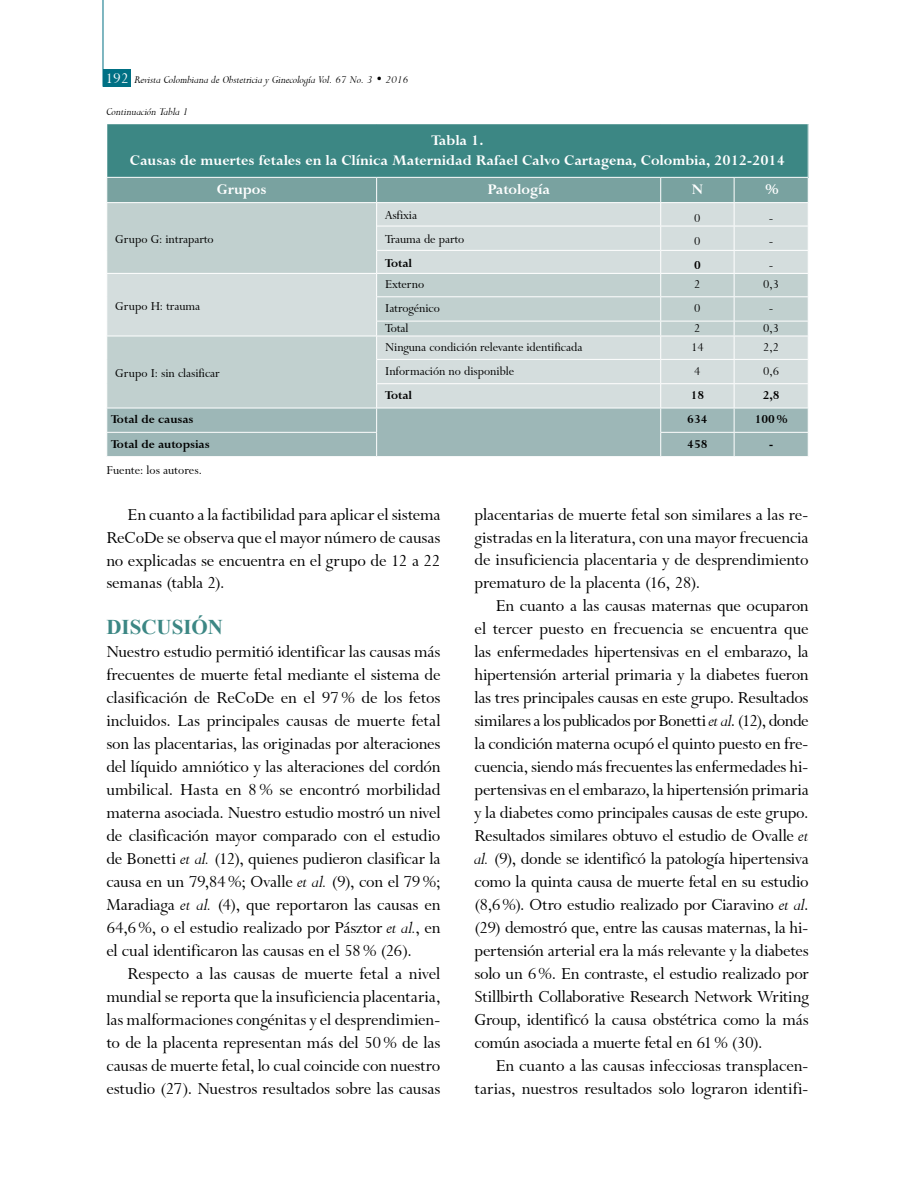
<style>
.page{position:relative;width:915px;height:1191px;background:#fff}
.page>*{position:absolute;margin:0;border:0;box-sizing:border-box;transform-origin:0 0}
.t1{font:700 21px "Times New Roman";color:#3c8784}
.t2{font:18.75px/23px "Lapidary 333 BT";letter-spacing:-.005em;color:#000;text-align:justify}
.t3{font:700 16.5px/19.8px "Lapidary 333 BT";color:#fff;text-align:center}
.t4{font:13.5px "Lapidary 333 BT";color:#000}
.t5{font:700 13.5px "Lapidary 333 BT";color:#000}
.t6{font:italic 12px "Lapidary 333 BT";color:#000}
.s1{font-style:normal;font-size:16.5px;color:#fff}
.s2{font-style:italic}
</style>
<div class="page">
<div style="left:103px;top:70px;width:27px;height:17px;background:#007084"></div>
<hr style="left:103px;top:0;width:1px;height:87px;background:#007084">
<div style="left:107px;top:124px;width:700px;height:53px;background:#3c8784"></div>
<svg style="left:106px;top:177px;width:702px;height:279px;background:#bfcfce"></svg>
<hr style="left:106px;top:407px;width:270px;height:1px;background:#fff">
<p class="t6" style="left:105px;top:73px;width:304px"><span class="s1">192</span> Revista Colombiana de Obstetricia y Ginecología Vol. 67 No. 3 • 2016</p>
<p class="t6" style="left:106px;top:105px;width:84px">Continuación Tabla 1</p>
<p class="t3" style="left:130px;top:130px;width:656px">Tabla 1.<br>Causas de muertes fetales en la Clínica Maternidad Rafael Calvo Cartagena, Colombia, 2012-2014</p>
<p class="t3" style="left:217px;top:180px;width:51px">Grupos</p>
<p class="t3" style="left:487px;top:180px;width:64px">Patología</p>
<p class="t3" style="left:691px;top:180px;width:13px">N</p>
<p class="t3" style="left:765px;top:180px;width:15px">%</p>
<p class="t4" style="left:115px;top:232px;width:100px">Grupo G: intraparto</p>
<p class="t4" style="left:385px;top:208px;width:33px">Asfixia</p>
<p class="t4" style="left:694px;top:210px;width:8px">0</p>
<p class="t4" style="left:768px;top:210px;width:6px">-</p>
<p class="t4" style="left:385px;top:232px;width:81px">Trauma de parto</p>
<p class="t4" style="left:694px;top:234px;width:8px">0</p>
<p class="t4" style="left:768px;top:234px;width:6px">-</p>
<p class="t5" style="left:385px;top:255px;width:28px">Total</p>
<p class="t5" style="left:693px;top:257px;width:8px">0</p>
<p class="t4" style="left:768px;top:258px;width:6px">-</p>
<p class="t4" style="left:115px;top:298px;width:86px">Grupo H: trauma</p>
<p class="t4" style="left:115px;top:366px;width:106px">Grupo I: sin clasificar</p>
<p class="t4" style="left:385px;top:277px;width:41px">Externo</p>
<p class="t4" style="left:694px;top:277px;width:8px">2</p>
<p class="t4" style="left:763px;top:277px;width:17px">0,3</p>
<p class="t4" style="left:385px;top:301px;width:56px">Iatrogénico</p>
<p class="t4" style="left:694px;top:301px;width:8px">0</p>
<p class="t4" style="left:768px;top:301px;width:6px">-</p>
<p class="t4" style="left:385px;top:320px;width:25px">Total</p>
<p class="t4" style="left:694px;top:320px;width:8px">2</p>
<p class="t4" style="left:763px;top:320px;width:17px">0,3</p>
<p class="t4" style="left:385px;top:339px;width:199px">Ninguna condición relevante identificada</p>
<p class="t4" style="left:690px;top:339px;width:14px">14</p>
<p class="t4" style="left:763px;top:339px;width:17px">2,2</p>
<p class="t4" style="left:385px;top:363px;width:130px">Información no disponible</p>
<p class="t4" style="left:694px;top:363px;width:8px">4</p>
<p class="t4" style="left:763px;top:363px;width:17px">0,6</p>
<p class="t5" style="left:385px;top:387px;width:28px">Total</p>
<p class="t5" style="left:690px;top:387px;width:15px">18</p>
<p class="t5" style="left:762px;top:387px;width:18px">2,8</p>
<p class="t5" style="left:111px;top:411px;width:84px">Total de causas</p>
<p class="t5" style="left:687px;top:411px;width:22px">634</p>
<p class="t5" style="left:754px;top:411px;width:34px">100%</p>
<p class="t5" style="left:111px;top:436px;width:100px">Total de autopsias</p>
<p class="t5" style="left:687px;top:436px;width:22px">458</p>
<p class="t5" style="left:768px;top:436px;width:5px">-</p>
<p class="t4" style="left:106px;top:462px;width:97px">Fuente: los autores.</p>
<p class="t2" style="left:106px;top:503px;width:335px;text-indent:21px">En cuanto a la factibilidad para aplicar el sistema ReCoDe se observa que el mayor número de causas no explicadas se encuentra en el grupo de 12 a 22 semanas (tabla 2).</p>
<p class="t1" style="left:106px;top:613px;width:118px">DISCUSIÓN</p>
<p class="t2" style="left:106px;top:640px;width:335px">Nuestro estudio permitió identificar las causas más frecuentes de muerte fetal mediante el sistema de clasificación de ReCoDe en el 97% de los fetos incluidos. Las principales causas de muerte fetal son las placentarias, las originadas por alteraciones del líquido amniótico y las alteraciones del cordón umbilical. Hasta en 8% se encontró morbilidad materna asociada. Nuestro estudio mostró un nivel de clasificación mayor comparado con el estudio de Bonetti <span class="s2">et al.</span> (12), quienes pudieron clasificar la causa en un 79,84%; Ovalle <span class="s2">et al.</span> (9), con el 79%; Maradiaga <span class="s2">et al.</span> (4), que reportaron las causas en 64,6%, o el estudio realizado por Pásztor <span class="s2">et al.</span>, en el cual identificaron las causas en el 58% (26).</p>
<p class="t2" style="left:106px;top:962px;width:335px;text-indent:21px">Respecto a las causas de muerte fetal a nivel mundial se reporta que la insuficiencia placentaria, las malformaciones congénitas y el desprendimien&shy;to de la placenta representan más del 50% de las causas de muerte fetal, lo cual coincide con nuestro estudio (27). Nuestros resultados sobre las causas</p>
<p class="t2" style="left:474px;top:503px;width:335px">placentarias de muerte fetal son similares a las re&shy;gistradas en la literatura, con una mayor frecuencia de insuficiencia placentaria y de desprendimiento prematuro de la placenta (16, 28).</p>
<p class="t2" style="left:474px;top:594px;width:335px;text-indent:21px">En cuanto a las causas maternas que ocuparon el tercer puesto en frecuencia se encuentra que las enfermedades hipertensivas en el embarazo, la hipertensión arterial primaria y la diabetes fueron las tres principales causas en este grupo. Resultados similares a los publicados por Bonetti <span class="s2">et al</span>. (12), donde la condición materna ocupó el quinto puesto en fre&shy;cuencia, siendo más frecuentes las enfermedades hi&shy;pertensivas en el embarazo, la hipertensión primaria y la diabetes como principales causas de este grupo.<br>Resultados similares obtuvo el estudio de Ovalle <span class="s2">et al.</span> (9), donde se identificó la patología hipertensiva como la quinta causa de muerte fetal en su estudio (8,6%). Otro estudio realizado por Ciaravino <span class="s2">et al</span>. (29) demostró que, entre las causas maternas, la hi&shy;pertensión arterial era la más relevante y la diabetes solo un 6%. En contraste, el estudio realizado por Stillbirth Collaborative Research Network Writing Group, identificó la causa obstétrica como la más común asociada a muerte fetal en 61% (30).</p>
<p class="t2" style="left:474px;top:1053px;width:335px;text-align:right">En cuanto a las causas infecciosas transplacen&shy;tarias, nuestros resultados solo lograron identifi-</p>
</div>
